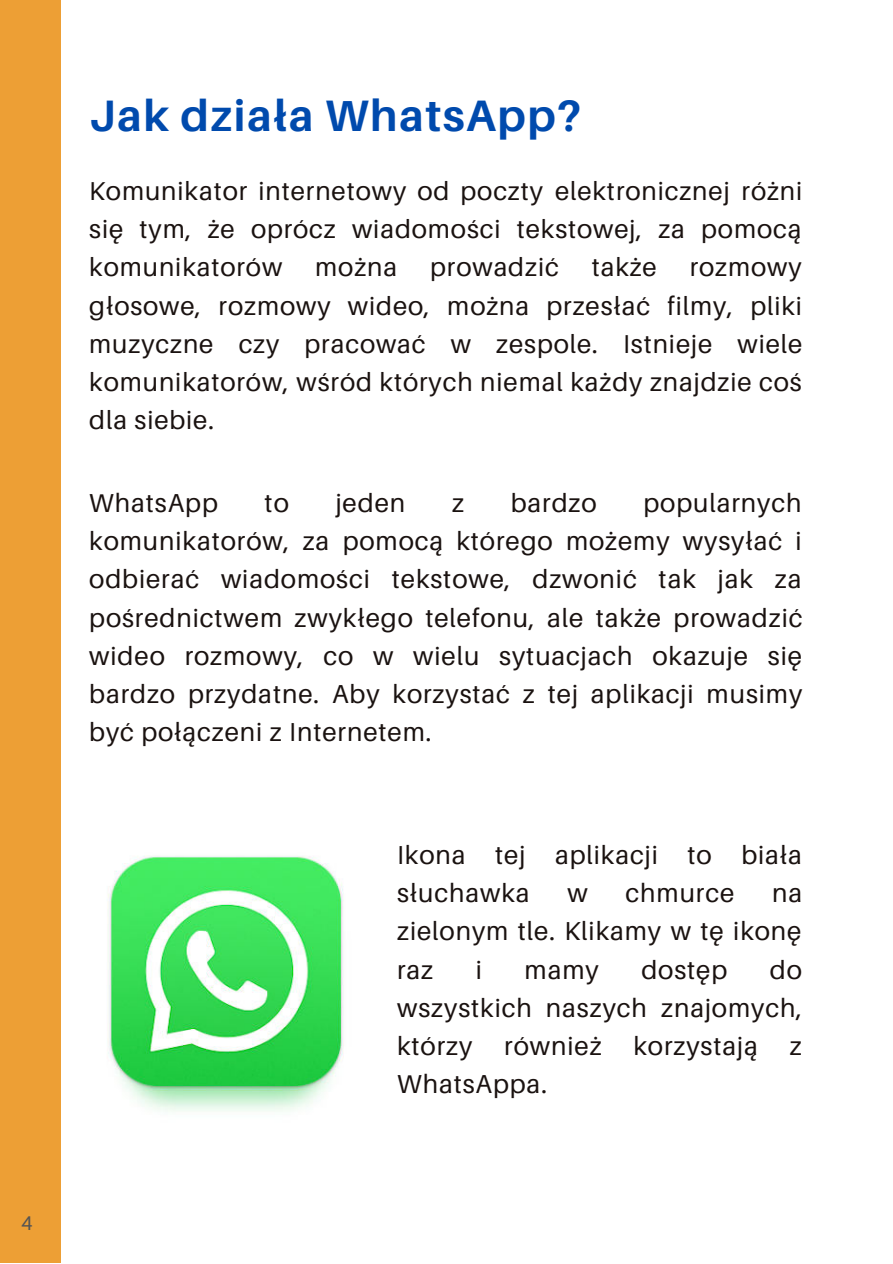
<style>
.page{position:relative;width:893px;height:1264px;background:#fff}
.page>*{position:absolute;margin:0;border:0;box-sizing:border-box;transform-origin:0 0}
.t1{font:700 43.95px "Aileron";letter-spacing:.035em;color:#004aad}
.t2{font:25.95px/38.2px "Aileron";letter-spacing:.035em;color:#1a1210;text-align:justify}
.t3{font:19.8px "Aileron";color:#545454}
</style>
<div class="page">
<div style="left:0;top:0;width:60px;height:1262px;background:#ed9f35"></div>
<img style="left:108px;top:856px;width:236px;height:255px">
<p class="t3" style="left:21px;top:1212px;width:13px">4</p>
<h1 class="t1" style="left:89px;top:91px;width:493px">Jak działa WhatsApp?</h1>
<p class="t2" style="left:89px;top:172px;width:714px">Komunikator internetowy od poczty elektronicznej różni się tym, że oprócz wiadomości tekstowej, za pomocą komunikatorów</p>
<p class="t2" style="left:315px;top:248px;width:83px">można</p>
<p class="t2" style="left:430px;top:248px;width:130px">prowadzić</p>
<p class="t2" style="left:591px;top:248px;width:67px">także</p>
<p class="t2" style="left:89px;top:248px;width:714px;text-indent:600px">rozmowy głosowe, rozmowy wideo, można przesłać filmy, pliki muzyczne czy pracować w zespole. Istnieje wiele komunikatorów, wśród których niemal każdy znajdzie coś dla siebie.</p>
<p class="t2" style="left:89px;top:484px;width:714px;text-indent:554px">popularnych komunikatorów, za pomocą którego możemy wysyłać i odbierać wiadomości tekstowe, dzwonić tak jak za pośrednictwem zwykłego telefonu, ale także prowadzić wideo rozmowy, co w wielu sytuacjach okazuje się bardzo przydatne. Aby korzystać z tej aplikacji musimy być połączeni z Internetem.</p>
<p class="t2" style="left:89px;top:484px;width:130px">WhatsApp</p>
<p class="t2" style="left:264px;top:484px;width:26px">to</p>
<p class="t2" style="left:335px;top:484px;width:71px">jeden</p>
<p class="t2" style="left:452px;top:484px;width:13px">z</p>
<p class="t2" style="left:510px;top:484px;width:87px">bardzo</p>
<p class="t2" style="left:397px;top:836px;width:406px">Ikona tej aplikacji to biała słuchawka</p>
<p class="t2" style="left:567px;top:874px;width:22px">w</p>
<p class="t2" style="left:625px;top:874px;width:110px">chmurce</p>
<p class="t2" style="left:397px;top:874px;width:406px;text-indent:375px">na zielonym tle. Klikamy w tę ikonę raz</p>
<p class="t2" style="left:397px;top:950px;width:406px;text-indent:372px">do wszystkich naszych znajomych, którzy również korzystają z WhatsAppa.</p>
<p class="t2" style="left:476px;top:950px;width:8px">i</p>
<p class="t2" style="left:524px;top:950px;width:76px">mamy</p>
<p class="t2" style="left:641px;top:950px;width:87px">dostęp</p>
</div>
